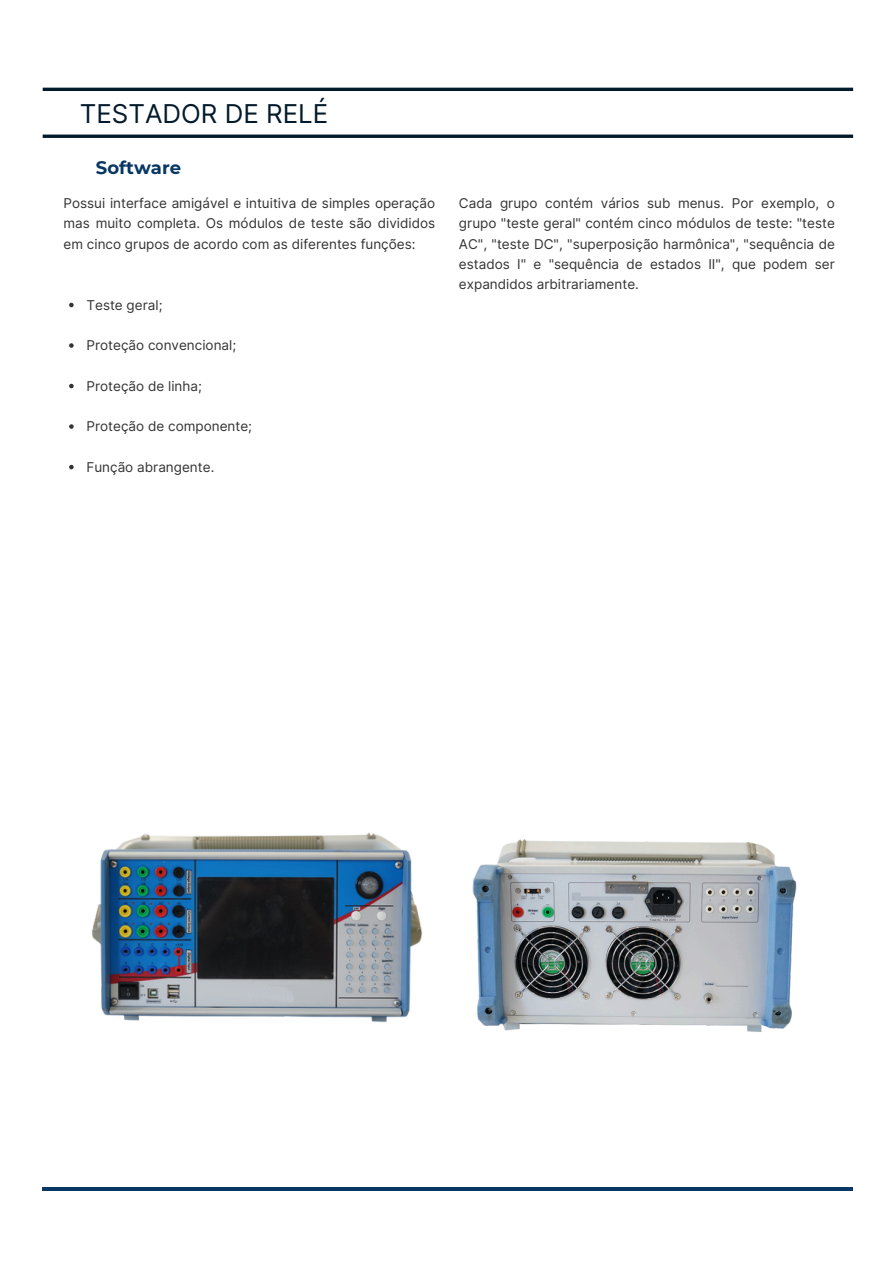
<style>
.page{position:relative;width:894px;height:1264px;background:#fff}
.page>*{position:absolute;margin:0;border:0;box-sizing:border-box;transform-origin:0 0}
.t1{font:25.95px "Inter";color:#031a2b}
.t2{font:700 18px "Montserrat";color:#073763}
.t3{font:13.5px/20.2px "Inter";color:#333;text-align:justify}
</style>
<div class="page">
<hr style="left:43px;top:1187px;width:809px;height:3px;background:#073763">
<svg style="left:43px;top:134px;width:809px;height:4px;background:#293d4b"></svg>
<hr style="left:43px;top:88px;width:809px;height:3px;background:#031a2b">
<svg style="left:69px;top:303px;width:5px;height:4px"></svg>
<svg style="left:69px;top:343px;width:5px;height:5px"></svg>
<svg style="left:69px;top:384px;width:5px;height:4px"></svg>
<svg style="left:69px;top:424px;width:5px;height:5px"></svg>
<svg style="left:69px;top:465px;width:5px;height:4px"></svg>
<img style="left:92px;top:832px;width:331px;height:191px">
<img style="left:472px;top:839px;width:325px;height:193px">
<p class="t1" style="left:80px;top:98px;width:250px">TESTADOR DE RELÉ</p>
<p class="t2" style="left:96px;top:156px;width:87px">Software</p>
<h1 class="t3" style="left:63px;top:193px;width:373px">Possui interface amigável e intuitiva de simples operação mas muito completa. Os módulos de teste são divididos em cinco grupos de acordo com as diferentes funções:</h1>
<p class="t3" style="left:86px;top:294px;width:78px">Teste geral;</p>
<h2 class="t3" style="left:86px;top:335px;width:151px">Proteção convencional;</h2>
<p class="t3" style="left:86px;top:375px;width:117px">Proteção de linha;</p>
<p class="t3" style="left:86px;top:416px;width:167px">Proteção de componente;</p>
<p class="t3" style="left:86px;top:456px;width:129px">Função abrangente.</p>
<p class="t3" style="left:459px;top:193px;width:377px">Cada grupo contém vários sub menus. Por exemplo, o grupo "teste geral" contém cinco módulos de teste: "teste AC", "teste DC", "superposição harmônica", "sequência de estados I" e "sequência de estados II", que podem ser expandidos arbitrariamente.</p>
</div>
